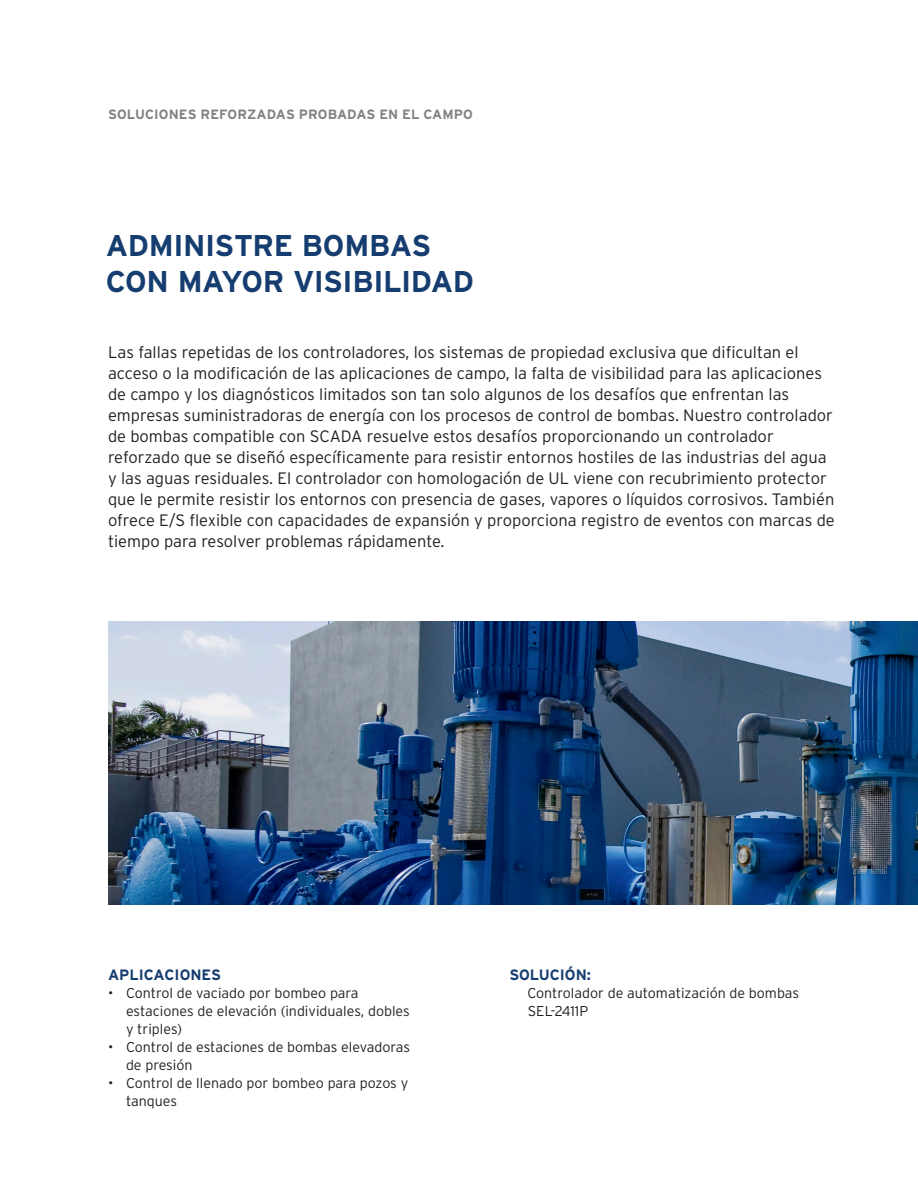
<style>
.page{position:relative;width:918px;height:1188px;background:#fff}
.page>*{position:absolute;margin:0;border:0;box-sizing:border-box;transform-origin:0 0}
.t1{font:700 30px/36px "Interstate Poly";letter-spacing:-.015em;color:#163d6f}
.Subhead___h2{font:300 16.5px/21px "Interstate Poly";color:#231f20}
.Subhead___h2-2{font:700 15px "Interstate Poly";color:#163d6f}
.Body_Bullets___ul{font:300 14.25px/18px "Interstate Poly";color:#231f20}
.t2{font:700 13.5px "Interstate Poly";letter-spacing:.005em;color:#808285}
</style>
<div class="page">
<img style="left:108px;top:621px;width:810px;height:284px">
<p class="t2" style="left:108px;top:104px;width:366px">SOLUCIONES REFORZADAS PROBADAS EN EL CAMPO</p>
<p class="t1" style="left:106px;top:226px;width:370px">ADMINISTRE BOMBAS<br>CON MAYOR VISIBILIDAD</p>
<p class="Subhead___h2" style="left:108px;top:341px;width:728px">Las fallas repetidas de los controladores, los sistemas de propiedad exclusiva que dificultan el acceso o la modificación de las aplicaciones de campo, la falta de visibilidad para las aplicaciones de campo y los diagnósticos limitados son tan solo algunos de los desafíos que enfrentan las empresas suministradoras de energía con los procesos de control de bombas. Nuestro controlador de bombas compatible con SCADA resuelve estos desafíos proporcionando un controlador reforzado que se diseñó específicamente para resistir entornos hostiles de las industrias del agua y las aguas residuales. El controlador con homologación de UL viene con recubrimiento protector que le permite resistir los entornos con presencia de gases, vapores o líquidos corrosivos. También ofrece E/S flexible con capacidades de expansión y proporciona registro de eventos con marcas de tiempo para resolver problemas rápidamente.</p>
<p class="Subhead___h2-2" style="left:108px;top:964px;width:115px">APLICACIONES</p>
<p class="Body_Bullets___ul" style="left:126px;top:983px;width:285px;text-indent:-18px">• Control de vaciado por bombeo para estaciones de elevación (individuales, dobles y triples)</p>
<p class="Body_Bullets___ul" style="left:126px;top:1037px;width:286px;text-indent:-18px">• Control de estaciones de bombas elevadoras de presión</p>
<p class="Body_Bullets___ul" style="left:126px;top:1073px;width:284px;text-indent:-18px">• Control de llenado por bombeo para pozos y tanques</p>
<p class="Subhead___h2-2" style="left:509px;top:964px;width:83px">SOLUCIÓN:</p>
<p class="Body_Bullets___ul" style="left:527px;top:983px;width:273px">Controlador de automatización de bombas<br>SEL-2411P</p>
</div>
